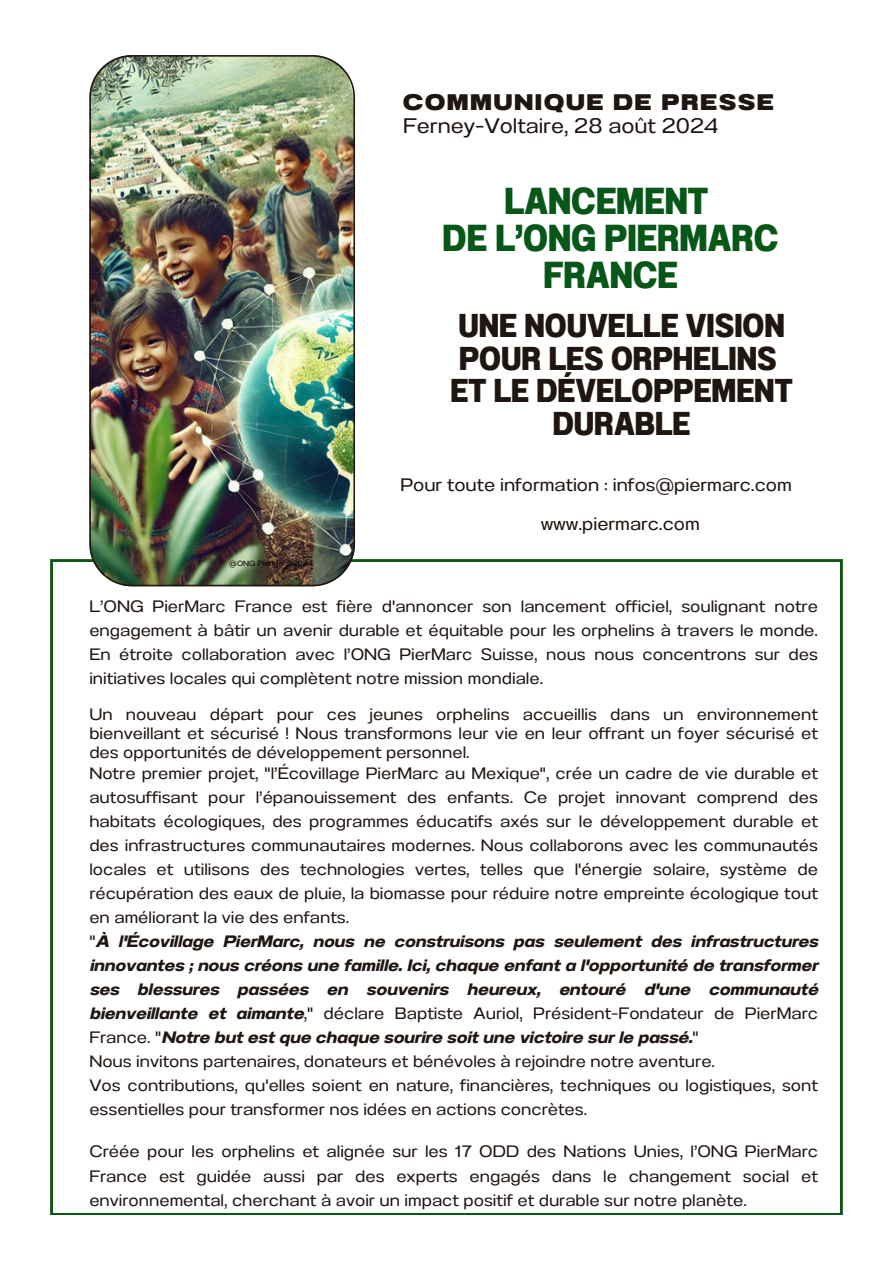
<style>
.page{position:relative;width:894px;height:1264px;background:#fff}
.page>*{position:absolute;margin:0;border:0;box-sizing:border-box;transform-origin:0 0}
.t1{font:37.5px/37.2px "Anantason Extra Bold Wd 75";color:#075719;text-align:center}
.t2{font:33px/32.7px "Anantason Extra Bold Wd 75";color:#1f1511;text-align:center}
.t3{font:22.5px "Anantason Black Wd 125";letter-spacing:.09em;color:#1f1511}
.t4{font:21px "Anantason Wd 125";color:#1f1511}
.t5{font:18px "Anantason Wd 125";color:#1f1511}
.t6{font:16.5px/24px "Anantason Wd 125";color:#1f1511;text-align:justify}
.t7{font:7.5px "Anantason Wd 125";color:#000}
.s1{font-family:"Anantason Bold Wd 125 It"}
</style>
<div class="page">
<img style="left:89px;top:55px;width:266px;height:531px">
<h3 class="t3" style="left:403px;top:89px;width:372px">COMMUNIQUE DE PRESSE</h3>
<h4 class="t4" style="left:403px;top:114px;width:316px">Ferney-Voltaire, 28 août 2024</h4>
<h1 class="t1" style="left:442px;top:182px;width:337px">LANCEMENT<br>DE L’ONG PIERMARC<br>FRANCE</h1>
<h5 class="t2" style="left:450px;top:309px;width:343px">UNE NOUVELLE VISION<br>POUR LES ORPHELINS<br>ET LE DÉVELOPPEMENT<br>DURABLE</h5>
<h5 class="t7" style="left:229px;top:559px;width:85px">@ONG PierMarc 2024</h5>
<h2 class="t5" style="left:400px;top:474px;width:393px">Pour toute information : infos@piermarc.com</h2>
<h5 class="t5" style="left:540px;top:513px;width:161px">www.piermarc.com</h5>
<h5 class="t6" style="left:89px;top:594px;width:730px">L’ONG PierMarc France est fière d'annoncer son lancement officiel, soulignant notre engagement à bâtir un avenir durable et équitable pour les orphelins à travers le monde.<br>En étroite collaboration avec l’ONG PierMarc Suisse, nous nous concentrons sur des initiatives locales qui complètent notre mission mondiale.</h5>
<p class="t6" style="left:89px;top:705px;width:730px;line-height:19px">Un nouveau départ pour ces jeunes orphelins accueillis dans un environnement bienveillant et sécurisé ! Nous transformons leur vie en leur offrant un foyer sécurisé et des opportunités de développement personnel.</p>
<p class="t6" style="left:89px;top:761px;width:730px;text-align:left">Notre premier projet, "l’Écovillage PierMarc au Mexique", crée un cadre de vie durable et autosuffisant pour l’épanouissement des enfants. Ce projet innovant comprend des habitats écologiques, des programmes éducatifs axés sur le développement durable et des infrastructures communautaires modernes. Nous collaborons avec les communautés locales et utilisons des technologies vertes, telles que l'énergie solaire, système de récupération des eaux de pluie, la biomasse pour réduire notre empreinte écologique tout en améliorant la vie des enfants.<br>"<span class="s1">À l'Écovillage PierMarc, nous ne construisons pas seulement des infrastructures innovantes ; nous créons une famille. Ici, chaque enfant a l'opportunité de transformer ses blessures passées en souvenirs heureux, entouré d'une communauté bienveillante et aimante</span>," déclare Baptiste Auriol, Président-Fondateur de PierMarc France. "<span class="s1">Notre but est que chaque sourire soit une victoire sur le passé.</span>"<br>Nous invitons partenaires, donateurs et bénévoles à rejoindre notre aventure.<br>Vos contributions, qu'elles soient en nature, financières, techniques ou logistiques, sont essentielles pour transformer nos idées en actions concrètes.</p>
<h5 class="t6" style="left:89px;top:1139px;width:730px">Créée pour les orphelins et alignée sur les 17 ODD des Nations Unies, l’ONG PierMarc France est guidée aussi par des experts engagés dans le changement social et environnemental, cherchant à avoir un impact positif et durable sur notre planète.</h5>
</div>
